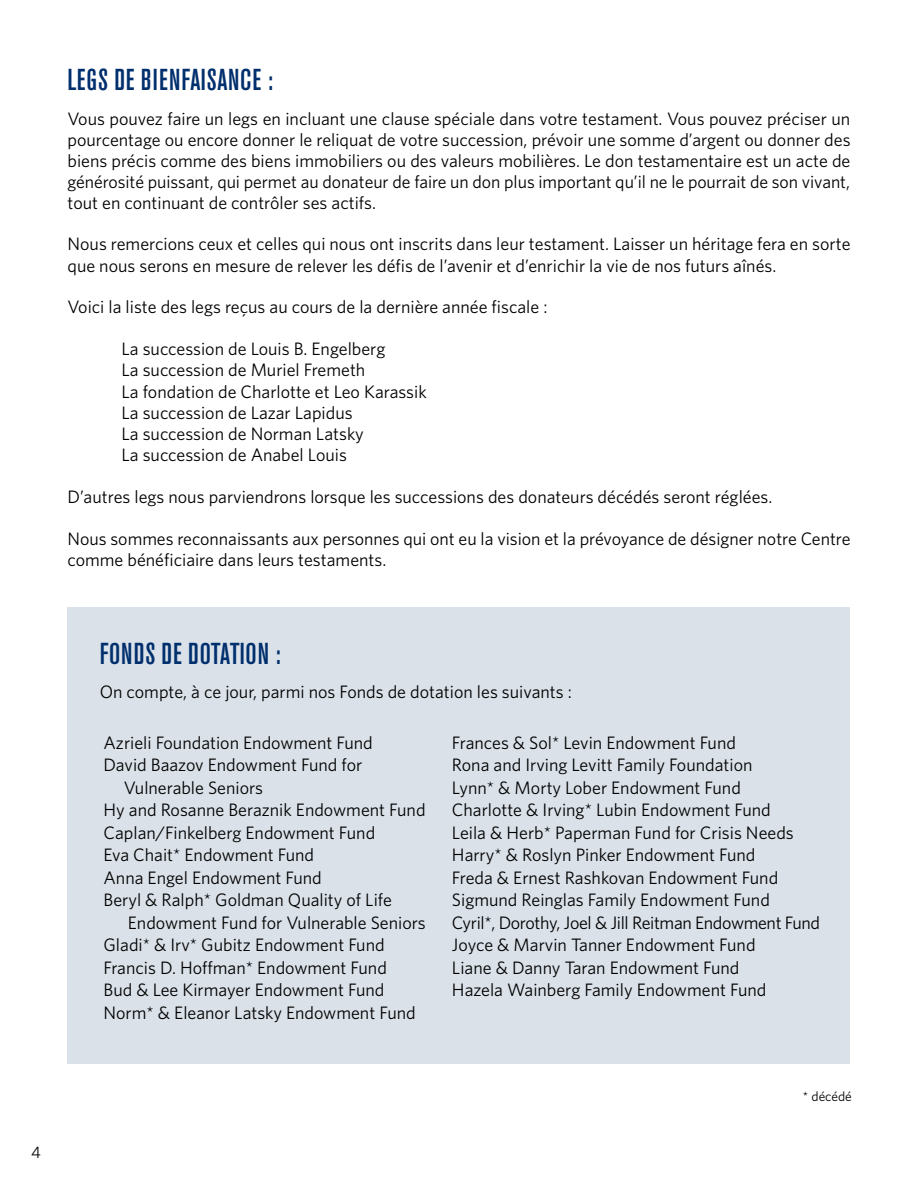
<style>
.page{position:relative;width:918px;height:1188px;background:#fff}
.page>*{position:absolute;margin:0;border:0;box-sizing:border-box;transform-origin:0 0}
.t1{font:500 condensed 30px "Akzidenz Grotesk BE";letter-spacing:.03em;color:#002f6d}
.t2{font:18px/21px "Whitney";color:#000}
.t3{font:16.5px "Whitney";color:#000}
.t4{font:13.5px "Whitney";color:#000}
</style>
<div class="page">
<div style="left:68px;top:607px;width:782px;height:456px;background:#dae1e9"></div>
<h1 class="t1" style="left:68px;top:63px;width:207px">LEGS DE BIENFAISANCE :</h1>
<p class="t2" style="left:68px;top:107px;width:785px;text-align:justify">Vous pouvez faire un legs en incluant une clause spéciale dans votre testament. Vous pouvez préciser un pourcentage ou encore donner le reliquat de votre succession, prévoir une somme d’argent ou donner des biens précis comme des biens immobiliers ou des valeurs mobilières. Le don testamentaire est un acte de générosité puissant, qui permet au donateur de faire un don plus important qu’il ne le pourrait de son vivant, tout en continuant de contrôler ses actifs.</p>
<p class="t2" style="left:68px;top:233px;width:785px">Nous remercions ceux et celles qui nous ont inscrits dans leur testament. Laisser un héritage fera en sorte que nous serons en mesure de relever les défis de l’avenir et d’enrichir la vie de nos futurs aînés.</p>
<p class="t2" style="left:68px;top:296px;width:482px">Voici la liste des legs reçus au cours de la dernière année fiscale :</p>
<p class="t2" style="left:122px;top:338px;width:307px">La succession de Louis B. Engelberg<br>La succession de Muriel Fremeth<br>La fondation de Charlotte et Leo Karassik La succession de Lazar Lapidus<br>La succession de Norman Latsky<br>La succession de Anabel Louis</p>
<p class="t2" style="left:68px;top:485px;width:706px">D’autres legs nous parviendrons lorsque les successions des donateurs décédés seront réglées.</p>
<p class="t2" style="left:68px;top:527px;width:785px">Nous sommes reconnaissants aux personnes qui ont eu la vision et la prévoyance de désigner notre Centre comme bénéficiaire dans leurs testaments.</p>
<p class="t3" style="left:31px;top:1141px;width:11px">4</p>
<h1 class="t1" style="left:100px;top:637px;width:183px">FONDS DE DOTATION :</h1>
<p class="t2" style="left:100px;top:681px;width:474px">On compte, à ce jour, parmi nos Fonds de dotation les suivants :</p>
<p class="t2" style="left:104px;top:731px;width:271px">Azrieli Foundation Endowment Fund</p>
<p class="t2" style="left:104px;top:754px;width:260px">David Baazov Endowment Fund for</p>
<p class="t2" style="left:124px;top:776px;width:141px">Vulnerable Seniors</p>
<p class="t2" style="left:104px;top:799px;width:324px">Hy and Rosanne Beraznik Endowment Fund</p>
<p class="t2" style="left:104px;top:821px;width:273px">Caplan/Finkelberg Endowment Fund</p>
<p class="t2" style="left:104px;top:844px;width:212px">Eva Chait* Endowment Fund</p>
<p class="t2" style="left:104px;top:866px;width:220px">Anna Engel Endowment Fund</p>
<p class="t2" style="left:104px;top:889px;width:290px">Beryl &amp; Ralph* Goldman Quality of Life</p>
<p class="t2" style="left:128px;top:911px;width:299px">Endowment Fund for Vulnerable Seniors</p>
<p class="t2" style="left:104px;top:934px;width:283px">Gladi* &amp; Irv* Gubitz Endowment Fund</p>
<p class="t2" style="left:104px;top:956px;width:285px">Francis D. Hoffman* Endowment Fund</p>
<p class="t2" style="left:104px;top:979px;width:282px">Bud &amp; Lee Kirmayer Endowment Fund</p>
<p class="t2" style="left:104px;top:1001px;width:314px">Norm* &amp; Eleanor Latsky Endowment Fund</p>
<p class="t2" style="left:452px;top:731px;width:370px;line-height:22.5px">Frances &amp; Sol* Levin Endowment Fund<br>Rona and Irving Levitt Family Foundation<br>Lynn* &amp; Morty Lober Endowment Fund<br>Charlotte &amp; Irving* Lubin Endowment Fund<br>Leila &amp; Herb* Paperman Fund for Crisis Needs Harry* &amp; Roslyn Pinker Endowment Fund<br>Freda &amp; Ernest Rashkovan Endowment Fund Sigmund Reinglas Family Endowment Fund<br>Cyril*, Dorothy, Joel &amp; Jill Reitman Endowment Fund Joyce &amp; Marvin Tanner Endowment Fund<br>Liane &amp; Danny Taran Endowment Fund<br>Hazela Wainberg Family Endowment Fund</p>
<p class="t4" style="left:803px;top:1088px;width:50px">* décédé</p>
</div>
